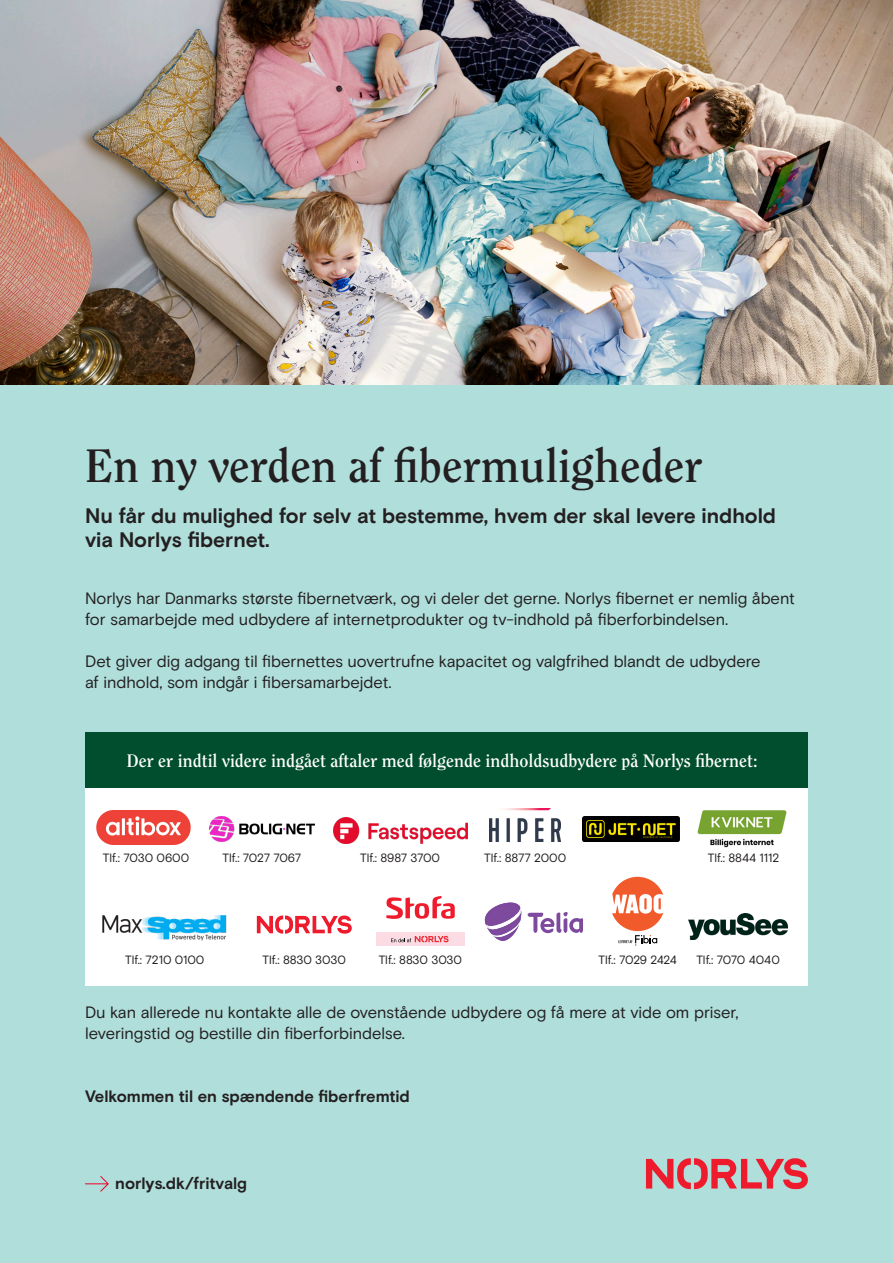
<style>
.page{position:relative;width:893px;height:1263px;background:#fff}
.page>*{position:absolute;margin:0;border:0;box-sizing:border-box;transform-origin:0 0}
.t1{font:700 46.5px "Clearface ITC Pro";color:#231f20}
.t2{font:700 21px/24px "Basis Grotesque Pro";color:#231f20}
.t3{font:700 18px "Clearface ITC Pro";color:#fff}
.t4{font:16.5px/21px "Basis Grotesque Pro";color:#231f20}
.t5{font:700 16.5px "Basis Grotesque Pro";color:#231f20}
.t6{font:12px "Basis Grotesque Pro";color:#231f20}
.t7{font:12px "Basis Grotesque Pro";letter-spacing:-.025em;color:#231f20}
</style>
<div class="page">
<div style="left:0;top:383px;width:893px;height:880px;background:#afdedb"></div>
<img style="left:0;top:0;width:893px;height:385px">
<div style="left:85px;top:788px;width:723px;height:198px;background:#fff"></div>
<div style="left:85px;top:733px;width:723px;height:55px;background:#004e2d"></div>
<svg style="left:646px;top:1158px;width:162px;height:31px"></svg>
<svg style="left:85px;top:1176px;width:24px;height:16px"></svg>
<img style="left:97px;top:810px;width:93px;height:34px">
<img style="left:689px;top:914px;width:98px;height:25px">
<img style="left:489px;top:808px;width:72px;height:34px">
<img style="left:209px;top:816px;width:106px;height:25px">
<img style="left:102px;top:915px;width:125px;height:26px">
<img style="left:333px;top:817px;width:134px;height:26px">
<svg style="left:257px;top:915px;width:95px;height:19px"></svg>
<div style="left:376px;top:932px;width:89px;height:14px;background:#fbdce5"></div>
<svg style="left:391px;top:936px;width:58px;height:6px"></svg>
<svg style="left:386px;top:896px;width:69px;height:23px"></svg>
<svg style="left:612px;top:877px;width:51px;height:69px"></svg>
<img style="left:697px;top:810px;width:90px;height:37px">
<img style="left:582px;top:817px;width:97px;height:24px">
<svg style="left:528px;top:912px;width:55px;height:21px"></svg>
<img style="left:485px;top:902px;width:35px;height:23px">
<img style="left:494px;top:937px;width:17px;height:4px">
<img style="left:491px;top:929px;width:26px;height:8px">
<img style="left:486px;top:907px;width:35px;height:22px">
<p class="t1" style="left:85px;top:437px;width:619px">En ny verden af fibermuligheder</p>
<p class="t2" style="left:85px;top:504px;width:692px">Nu får du mulighed for selv at bestemme, hvem der skal levere indhold via Norlys fibernet.</p>
<p class="t4" style="left:85px;top:588px;width:711px">Norlys har Danmarks største fibernetværk, og vi deler det gerne. Norlys fibernet er nemlig åbent for samarbejde med udbydere af internetprodukter og tv-indhold på fiberforbindelsen.</p>
<p class="t4" style="left:85px;top:651px;width:677px">Det giver dig adgang til fibernettes uovertrufne kapacitet og valgfrihed blandt de udbydere af indhold, som indgår i fibersamarbejdet.</p>
<p class="t3" style="left:127px;top:749px;width:632px">Der er indtil videre indgået aftaler med følgende indholdsudbydere på Norlys fibernet:</p>
<p class="t6" style="left:103px;top:851px;width:88px">Tlf.: 7030 0600</p>
<p class="t7" style="left:222px;top:851px;width:80px">Tlf.: 7027 7067</p>
<p class="t6" style="left:360px;top:851px;width:82px">Tlf.: 8987 3700</p>
<p class="t6" style="left:484px;top:851px;width:83px">Tlf.: 8877 2000</p>
<p class="t6" style="left:708px;top:851px;width:73px">Tlf.: 8844 1112</p>
<p class="t6" style="left:125px;top:953px;width:81px">Tlf.: 7210 0100</p>
<p class="t6" style="left:263px;top:953px;width:85px">Tlf.: 8830 3030</p>
<p class="t6" style="left:379px;top:953px;width:85px">Tlf.: 8830 3030</p>
<p class="t7" style="left:599px;top:953px;width:80px">Tlf.: 7029 2424</p>
<p class="t6" style="left:696px;top:953px;width:85px">Tlf.: 7070 4040</p>
<p class="t4" style="left:85px;top:1002px;width:655px">Du kan allerede nu kontakte alle de ovenstående udbydere og få mere at vide om priser, leveringstid og bestille din fiberforbindelse.</p>
<p class="t5" style="left:85px;top:1086px;width:326px">Velkommen til en spændende fiberfremtid</p>
<p class="t5" style="left:115px;top:1174px;width:133px">norlys.dk/fritvalg</p>
</div>
